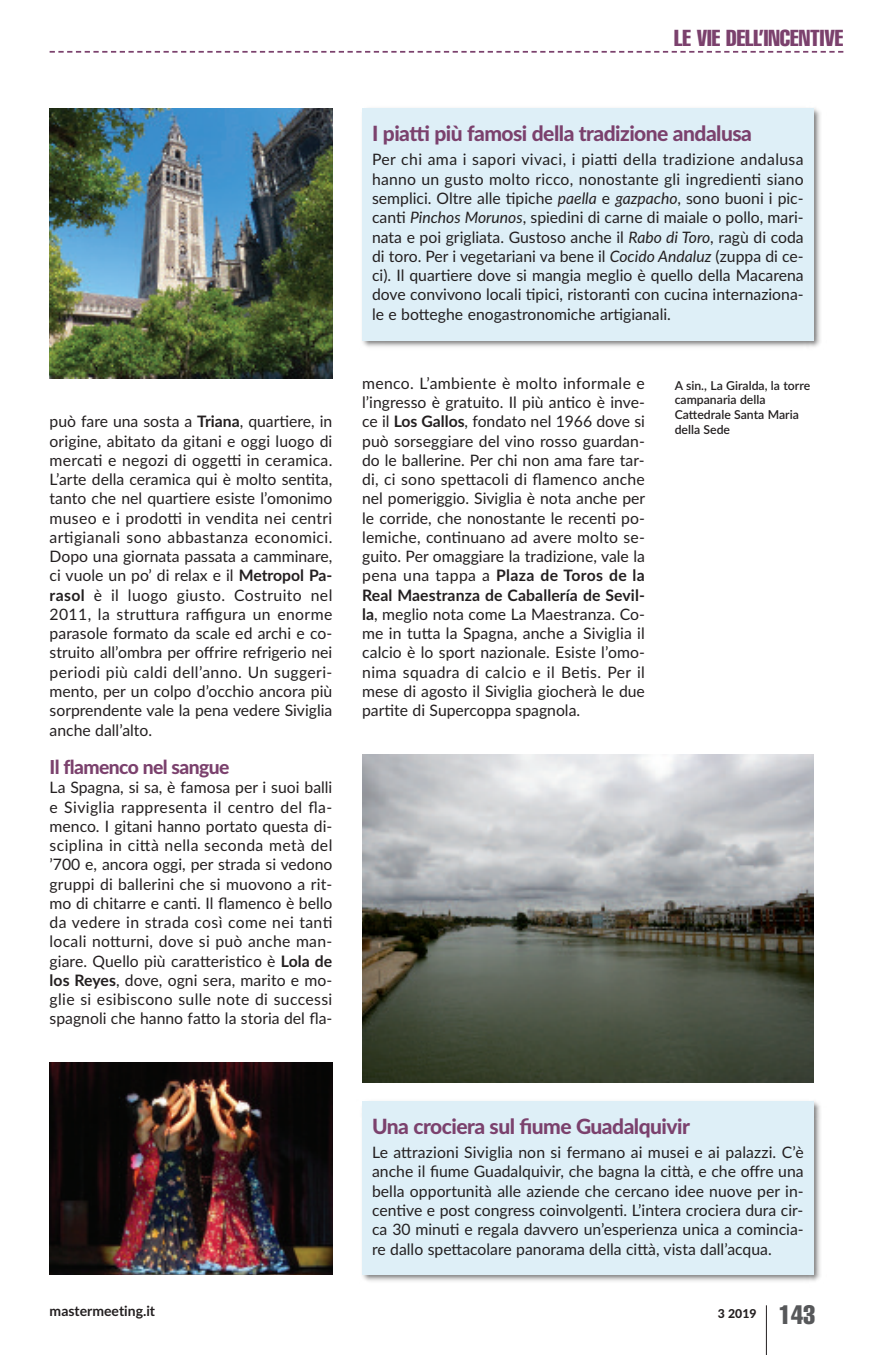
<style>
.page{position:relative;width:893px;height:1355px;background:#fff}
.page>*{position:absolute;margin:0;border:0;box-sizing:border-box;transform-origin:0 0}
.t1{font:extra-condensed 22.75px "Helvetica";color:#7b416d}
.t2{font:800 21px "Lato";letter-spacing:-.025em;color:#7b416d}
.t3{font:800 19.25px "Lato";letter-spacing:-.03em;color:#7b416d}
.t4{font:15.75px/19.2px "Lato";color:#231f20;text-align:justify}
.t5{font:700 14px "Lato";color:#231f20}
.t6{font:600 12.25px/14.9px "Lato";color:#231f20}
.t7{font:800 12.25px "Lato";color:#231f20}
.s1{font-weight:700}
.s2{font-style:italic}
.s3{font-family:"Helvetica";font-weight:400;font-stretch:extra-condensed;font-size:26.25px;color:#57585a}
</style>
<div class="page">
<svg style="left:50px;top:51px;width:793px;height:2px"></svg>
<hr style="left:766px;top:1305px;width:1px;height:49px;background:#231f20">
<img style="left:362px;top:1101px;width:459px;height:180px">
<div style="left:362px;top:1101px;width:452px;height:173px;background:#deeff7"></div>
<img style="left:362px;top:108px;width:459px;height:239px">
<div style="left:362px;top:108px;width:452px;height:232px;background:#deeff7"></div>
<img style="left:50px;top:108px;width:282px;height:270px">
<img style="left:362px;top:754px;width:452px;height:327px">
<img style="left:50px;top:1062px;width:282px;height:212px">
<h1 class="t1" style="left:674px;top:30px;width:171px">LE VIE DELL’INCENTIVE</h1>
<p class="t4" style="left:50px;top:412px;width:284px">può fare una sosta a <span class="s1">Triana</span>, quartiere, in origine, abitato da gitani e oggi luogo di mercati e negozi di oggetti in ceramica.<br>L’arte della ceramica qui è molto sentita, tanto che nel quartiere esiste l’omonimo museo e i prodotti in vendita nei centri artigianali sono abbastanza economici.<br>Dopo una giornata passata a camminare, ci vuole un po’ di relax e il <span class="s1">Metropol Pa&shy;rasol</span> è il luogo giusto. Costruito nel 2011, la struttura raffigura un enorme parasole formato da scale ed archi e co&shy;struito all’ombra per offrire refrigerio nei periodi più caldi dell’anno. Un suggeri&shy;mento, per un colpo d’occhio ancora più sorprendente vale la pena vedere Siviglia anche dall’alto.</p>
<p class="t3" style="left:50px;top:756px;width:181px">Il flamenco nel sangue</p>
<p class="t4" style="left:50px;top:778px;width:284px">La Spagna, si sa, è famosa per i suoi balli e Siviglia rappresenta il centro del fla&shy;menco. I gitani hanno portato questa di&shy;sciplina in città nella seconda metà del ’700 e, ancora oggi, per strada si vedono gruppi di ballerini che si muovono a rit&shy;mo di chitarre e canti. Il flamenco è bello da vedere in strada così come nei tanti locali notturni, dove si può anche man&shy;giare. Quello più caratteristico è <span class="s1">Lola de los Reyes</span>, dove, ogni sera, marito e mo&shy;glie si esibiscono sulle note di successi spagnoli che hanno fatto la storia del fla-</p>
<h2 class="t2" style="left:372px;top:121px;width:381px">I piatti più famosi della tradizione andalusa</h2>
<p class="t4" style="left:372px;top:150px;width:433px">Per chi ama i sapori vivaci, i piatti della tradizione andalusa hanno un gusto molto ricco, nonostante gli ingredienti siano semplici. Oltre alle tipiche <span class="s2">paella</span> e <span class="s2">gazpacho</span>, sono buoni i pic&shy;canti <span class="s2">Pinchos Morunos</span>, spiedini di carne di maiale o pollo, mari&shy;nata e poi grigliata. Gustoso anche il <span class="s2">Rabo di Toro</span>, ragù di coda di toro. Per i vegetariani va bene il <span class="s2">Cocido Andaluz</span> (zuppa di ce&shy;ci). Il quartiere dove si mangia meglio è quello della Macarena dove convivono locali tipici, ristoranti con cucina internaziona&shy;le e botteghe enogastronomiche artigianali.</p>
<p class="t4" style="left:362px;top:373px;width:285px">menco. L’ambiente è molto informale e l’ingresso è gratuito. Il più antico è inve&shy;ce il <span class="s1">Los Gallos</span>, fondato nel 1966 dove si può sorseggiare del vino rosso guardan&shy;do le ballerine. Per chi non ama fare tar&shy;di, ci sono spettacoli di flamenco anche nel pomeriggio. Siviglia è nota anche per le corride, che nonostante le recenti po&shy;lemiche, continuano ad avere molto se&shy;guito. Per omaggiare la tradizione, vale la pena una tappa a <span class="s1">Plaza de Toros de la Real Maestranza de Caballería de Sevil&shy;la</span>, meglio nota come La Maestranza. Co&shy;me in tutta la Spagna, anche a Siviglia il calcio è lo sport nazionale. Esiste l’omo&shy;nima squadra di calcio e il Betis. Per il mese di agosto il Siviglia giocherà le due partite di Supercoppa spagnola.</p>
<p class="t6" style="left:675px;top:378px;width:137px">A sin., La Giralda, la torre campanaria della<br>Cattedrale Santa Maria della Sede</p>
<h2 class="t2" style="left:372px;top:1114px;width:319px">Una crociera sul fiume Guadalquivir</h2>
<p class="t4" style="left:372px;top:1143px;width:433px">Le attrazioni Siviglia non si fermano ai musei e ai palazzi. C’è anche il fiume Guadalquivir, che bagna la città, e che offre una bella opportunità alle aziende che cercano idee nuove per in&shy;centive e post congress coinvolgenti. L’intera crociera dura cir&shy;ca 30 minuti e regala davvero un’esperienza unica a comincia&shy;re dallo spettacolare panorama della città, vista dall’acqua.</p>
<p class="t5" style="left:50px;top:1302px;width:107px">mastermeeting.it</p>
<p class="t7" style="left:718px;top:1306px;width:99px">3 2019 <span class="s3">143</span></p>
</div>
